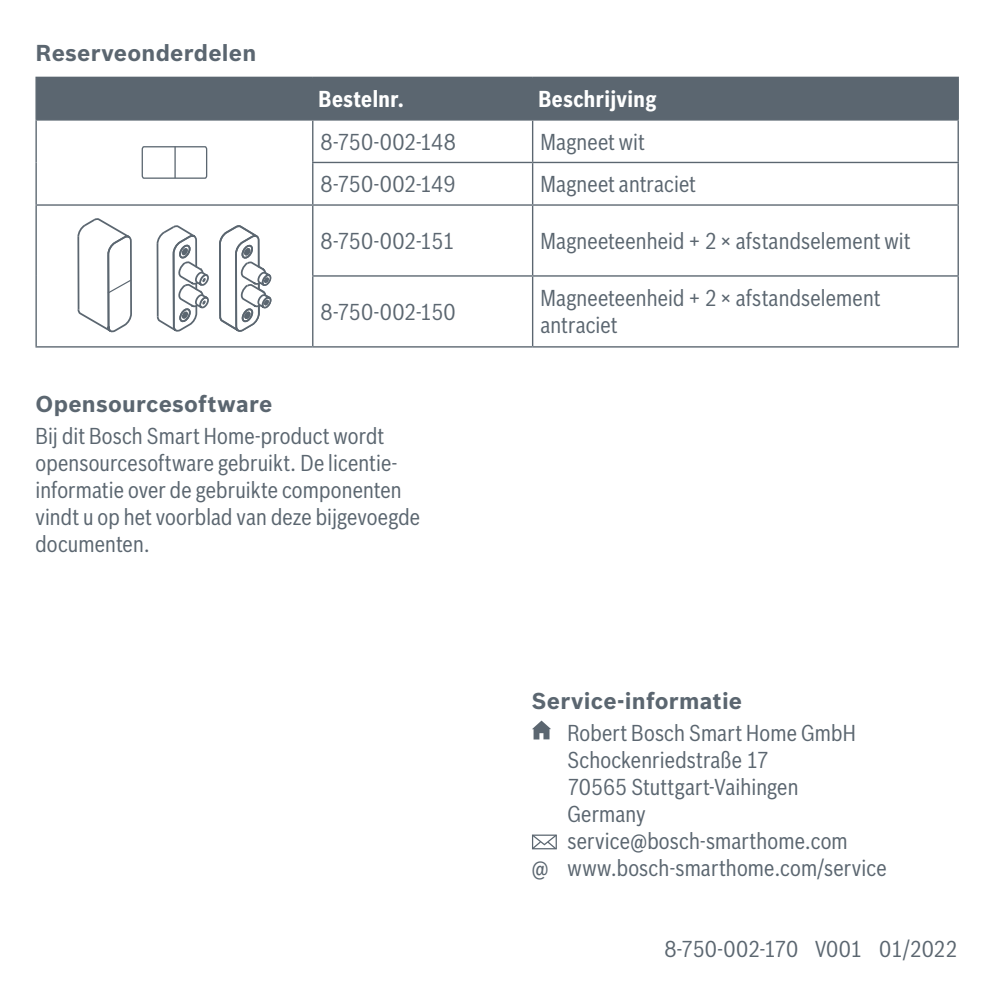
<style>
.page{position:relative;width:993px;height:993px;background:#fff}
.page>*{position:absolute;margin:0;border:0;box-sizing:border-box;transform-origin:0 0}
.t1{font:22.5px/27px "Bosch Sans Cond";letter-spacing:.01em;color:#5b6670}
.t2{font:22.5px "Bosch Sans Cond";letter-spacing:-.01em;color:#5b6670}
.t3{font:700 22.5px "Bosch Sans";letter-spacing:.01em;color:#5b6670}
.t4{font:700 22.5px "Bosch Sans Cond";letter-spacing:.02em;color:#fff}
.t5{font:22.5px "Bosch Sans Cond";letter-spacing:-.02em;color:#5b6670}
</style>
<div class="page">
<div style="left:37px;top:78px;width:920px;height:41px;background:#5b6670"></div>
<hr style="left:35px;top:346px;width:277px;height:1px;background:#5b6670">
<hr style="left:35px;top:77px;width:277px;height:1px;background:#5b6670">
<hr style="left:35px;top:78px;width:2px;height:41px;background:#5b6670">
<hr style="left:312px;top:77px;width:220px;height:1px;background:#5b6670">
<hr style="left:312px;top:78px;width:1px;height:41px;background:#5b6670">
<hr style="left:532px;top:77px;width:426px;height:1px;background:#5b6670">
<hr style="left:531px;top:78px;width:2px;height:41px;background:#5b6670">
<hr style="left:957px;top:78px;width:1px;height:41px;background:#5b6670">
<hr style="left:35px;top:119px;width:277px;height:1px;background:#5b6670">
<hr style="left:35px;top:120px;width:2px;height:42px;background:#5b6670">
<hr style="left:312px;top:119px;width:220px;height:1px;background:#5b6670">
<hr style="left:312px;top:120px;width:1px;height:42px;background:#5b6670">
<hr style="left:532px;top:119px;width:426px;height:1px;background:#5b6670">
<hr style="left:531px;top:120px;width:2px;height:42px;background:#5b6670">
<hr style="left:957px;top:120px;width:1px;height:42px;background:#5b6670">
<hr style="left:35px;top:162px;width:2px;height:42px;background:#5b6670">
<hr style="left:312px;top:162px;width:220px;height:1px;background:#5b6670">
<hr style="left:312px;top:163px;width:1px;height:41px;background:#5b6670">
<hr style="left:532px;top:162px;width:426px;height:1px;background:#5b6670">
<hr style="left:531px;top:163px;width:2px;height:41px;background:#5b6670">
<hr style="left:957px;top:163px;width:1px;height:41px;background:#5b6670">
<hr style="left:35px;top:204px;width:277px;height:2px;background:#5b6670">
<hr style="left:35px;top:206px;width:2px;height:70px;background:#5b6670">
<hr style="left:312px;top:204px;width:220px;height:2px;background:#5b6670">
<hr style="left:312px;top:206px;width:1px;height:69px;background:#5b6670">
<hr style="left:532px;top:204px;width:426px;height:2px;background:#5b6670">
<hr style="left:531px;top:206px;width:2px;height:69px;background:#5b6670">
<hr style="left:957px;top:206px;width:1px;height:69px;background:#5b6670">
<hr style="left:35px;top:276px;width:2px;height:70px;background:#5b6670">
<hr style="left:312px;top:275px;width:220px;height:1px;background:#5b6670">
<hr style="left:312px;top:276px;width:1px;height:70px;background:#5b6670">
<hr style="left:532px;top:275px;width:426px;height:1px;background:#5b6670">
<hr style="left:531px;top:276px;width:2px;height:70px;background:#5b6670">
<hr style="left:957px;top:276px;width:1px;height:70px;background:#5b6670">
<hr style="left:312px;top:346px;width:220px;height:1px;background:#5b6670">
<hr style="left:532px;top:346px;width:426px;height:1px;background:#5b6670">
<svg style="left:142px;top:146px;width:65px;height:33px"></svg>
<hr style="left:174px;top:146px;width:2px;height:32px;background:#5b6670">
<svg style="left:156px;top:225px;width:115px;height:107px"></svg>
<svg style="left:77px;top:218px;width:55px;height:114px"></svg>
<svg style="left:532px;top:720px;width:19px;height:19px"></svg>
<svg style="left:532px;top:834px;width:25px;height:16px"></svg>
<p class="t3" style="left:35px;top:36px;width:222px">Reserveonderdelen</p>
<p class="t4" style="left:318px;top:82px;width:87px">Bestelnr.</p>
<p class="t4" style="left:538px;top:82px;width:119px">Beschrijving</p>
<p class="t2" style="left:320px;top:125px;width:137px">8-750-002-148</p>
<p class="t1" style="left:540px;top:126px;width:106px">Magneet wit</p>
<p class="t2" style="left:320px;top:167px;width:137px">8-750-002-149</p>
<p class="t1" style="left:540px;top:169px;width:157px">Magneet antraciet</p>
<p class="t5" style="left:320px;top:224px;width:135px">8-750-002-151</p>
<p class="t1" style="left:540px;top:225px;width:371px">Magneeteenheid + 2 × afstandselement wit</p>
<p class="t2" style="left:320px;top:295px;width:137px">8-750-002-150</p>
<p class="t1" style="left:540px;top:283px;width:341px">Magneeteenheid + 2 × afstandselement antraciet</p>
<p class="t3" style="left:35px;top:387px;width:238px">Opensourcesoftware</p>
<p class="t1" style="left:35px;top:420px;width:386px">Bij dit Bosch Smart Home-product wordt opensourcesoftware gebruikt. De licentie&shy;informatie over de gebruikte componenten vindt u op het voorblad van deze bijgevoegde documenten.</p>
<p class="t3" style="left:531px;top:684px;width:212px">Service-informatie</p>
<p class="t1" style="left:567px;top:717px;width:290px">Robert Bosch Smart Home GmbH</p>
<p class="t1" style="left:567px;top:744px;width:203px">Schockenriedstraße 17</p>
<p class="t1" style="left:567px;top:771px;width:232px">70565 Stuttgart-Vaihingen</p>
<p class="t1" style="left:567px;top:798px;width:80px">Germany</p>
<p class="t1" style="left:567px;top:825px;width:282px">service@bosch-smarthome.com</p>
<p class="t1" style="left:531px;top:852px;width:356px">@ www.bosch-smarthome.com/service</p>
<p class="t2" style="left:664px;top:932px;width:294px">8-750-002-170 V001 01/2022</p>
</div>
